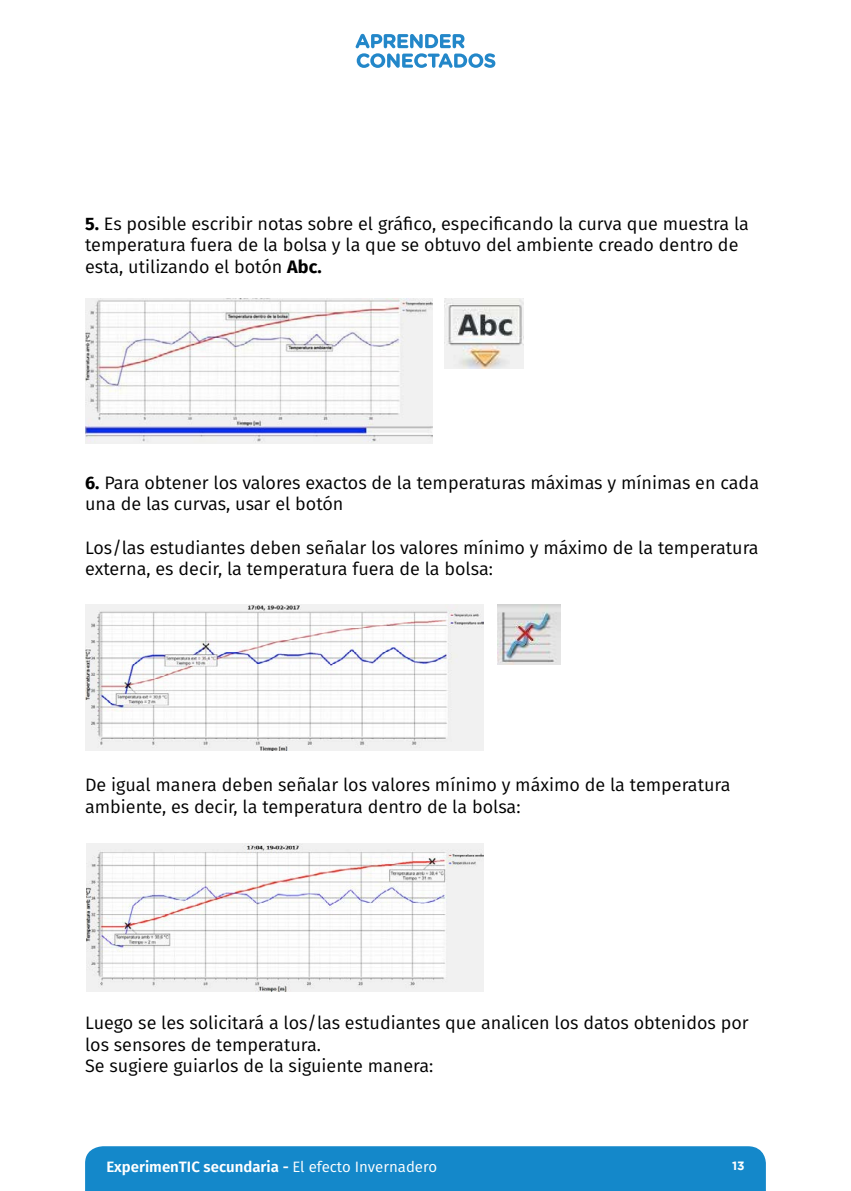
<style>
.page{position:relative;width:851px;height:1191px;background:#fff}
.page>*{position:absolute;margin:0;border:0;box-sizing:border-box;transform-origin:0 0}
.t1{font:18px/21.6px "Fira Sans";color:#000}
.t2{font:600 15px "Fira Sans";color:#fff}
.t3{font:700 12px "Gotham";color:#fff}
.s1{font-weight:700}
.s2{font-weight:400}
</style>
<div class="page">
<div style="left:85px;top:1146px;width:680px;height:45px;background:#1488ca"></div>
<img style="left:85px;top:299px;width:347px;height:144px">
<img style="left:444px;top:299px;width:79px;height:69px">
<img style="left:497px;top:604px;width:64px;height:61px">
<img style="left:86px;top:604px;width:398px;height:146px">
<img style="left:86px;top:843px;width:397px;height:148px">
<svg style="left:355px;top:34px;width:140px;height:34px"></svg>
<p class="t1" style="left:85px;top:212px;width:665px"><span class="s1">5.</span> Es posible escribir notas sobre el gráfico, especificando la curva que muestra la temperatura fuera de la bolsa y la que se obtuvo del ambiente creado dentro de esta, utilizando el botón <span class="s1">Abc.</span></p>
<p class="t1" style="left:85px;top:471px;width:675px"><span class="s1">6.</span> Para obtener los valores exactos de la temperaturas máximas y mínimas en cada una de las curvas, usar el botón</p>
<p class="t1" style="left:85px;top:536px;width:675px">Los/las estudiantes deben señalar los valores mínimo y máximo de la temperatura externa, es decir, la temperatura fuera de la bolsa:</p>
<p class="t1" style="left:85px;top:774px;width:647px">De igual manera deben señalar los valores mínimo y máximo de la temperatura ambiente, es decir, la temperatura dentro de la bolsa:</p>
<p class="t1" style="left:85px;top:1011px;width:665px">Luego se les solicitará a los/las estudiantes que analicen los datos obtenidos por los sensores de temperatura.<br>Se sugiere guiarlos de la siguiente manera:</p>
<p class="t2" style="left:106px;top:1155px;width:332px">ExperimenTIC secundaria - <span class="s2">El efecto Invernadero</span></p>
<p class="t3" style="left:732px;top:1158px;width:14px">13</p>
</div>
